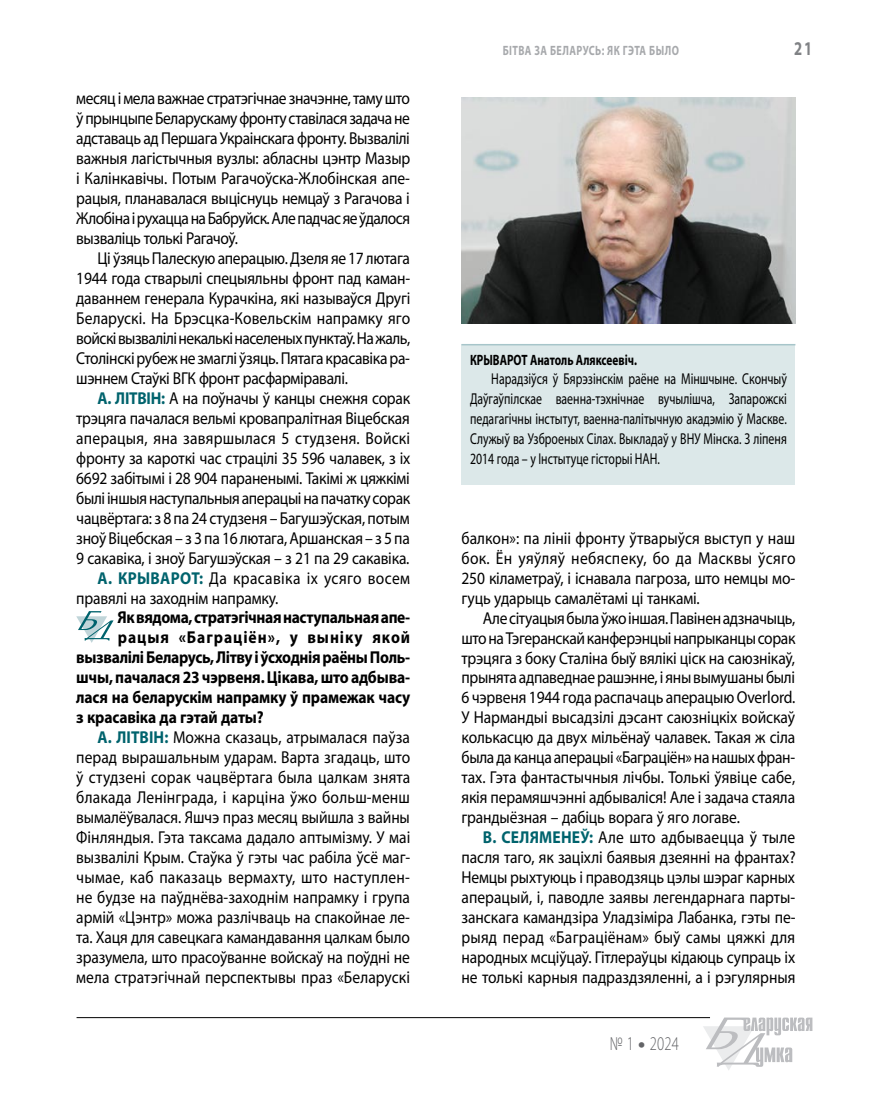
<style>
.page{position:relative;width:872px;height:1106px;background:#fff}
.page>*{position:absolute;margin:0;border:0;box-sizing:border-box;transform-origin:0 0}
.t1{font:300 19.5px "Myriad Pro";color:#636467;scale:.75 1}
.t2{font:700 19.5px "Myriad Pro";color:#808285;scale:.75 1}
.t3{font:17.25px/20px "Myriad Pro";letter-spacing:-.01em;color:#000;text-align:justify;scale:.9 1}
.t4{font:700 17.25px "Myriad Pro";letter-spacing:-.01em;color:#000;scale:.9 1}
.t5{font:700 17.25px "Myriad Pro";color:#00636d;scale:.9 1}
.t6{font:700 17.25px "Myriad Pro";letter-spacing:.065em;color:#000;scale:.9 1}
.t7{font:15.75px/20px "Myriad Pro";color:#000;text-align:justify;scale:.75 1}
.t8{font:700 15px "Myriad Pro";color:#000;scale:.75 1}
.t9{font:700 13.5px "Myriad Pro";letter-spacing:.04em;color:#a7a9ac;scale:.75 1}
.s1{font-weight:700;color:#00636d}
.s2{font-weight:900}
</style>
<div class="page">
<hr style="left:77px;top:1017px;width:633px;height:1px;background:#000">
<svg style="left:703px;top:1017px;width:109px;height:53px"></svg>
<svg style="left:76px;top:611px;width:38px;height:32px"></svg>
<img style="left:461px;top:97px;width:334px;height:227px">
<div style="left:461px;top:344px;width:334px;height:140px;background:#dce8e9"></div>
<hr style="left:461px;top:344px;width:334px;height:1px;background:#a7c5ca">
<p class="t3" style="left:76px;top:88px;width:373px">месяц і мела важнае стратэгічнае значэнне, таму што ў прынцыпе Беларускаму фронту ставілася задача не адставаць ад Першага Украінскага фронту. Вызвалілі важныя лагістычныя вузлы: абласны цэнтр Мазыр і Калінкавічы. Потым Рагачоўска-Жлобінская апе&shy;рацыя, планавалася выціснуць немцаў з Рагачова і Жлобіна і рухацца на Бабруйск. Але падчас яе ўдалося вызваліць толькі Рагачоў.</p>
<p class="t3" style="left:76px;top:248px;width:373px;text-indent:21px">Ці ўзяць Палескую аперацыю. Дзеля яе 17 лютага 1944 года стварылі спецыяльны фронт пад каман&shy;даваннем генерала Курачкіна, які называўся Другі Беларускі. На Брэсцка-Ковельскім напрамку яго войскі вызвалілі некалькі населеных пунктаў. На жаль, Столінскі рубеж не змаглі ўзяць. Пятага красавіка ра&shy;шэннем Стаўкі ВГК фронт расфарміравалі.</p>
<p class="t5" style="left:97px;top:387px;width:29px">А. ЛІТВІ</p>
<p class="t3" style="left:76px;top:388px;width:373px;text-indent:75px"><span class="s1">Н:</span> А на поўначы ў канцы снежня сорак трэцяга пачалася вельмі кровапралітная Віцебская аперацыя, яна завяршылася 5 студзеня. Войскі фронту за кароткі час страцілі 35 596 чалавек, з іх 6692 забітымі і 28 904 параненымі. Такімі ж цяжкімі былі іншыя наступальныя аперацыі на пачатку сорак чацвёртага: з 8 па 24 студзеня – Багушэўская, потым зноў Віцебская – з 3 па 16 лютага, Аршанская – з 5 па 9 сакавіка, і зноў Багушэўская – з 21 па 29 сакавіка.</p>
<p class="t5" style="left:97px;top:566px;width:35px">А. КРЫВАРОТ</p>
<p class="t3" style="left:76px;top:567px;width:372px;text-indent:123px"><span class="s1">:</span> Да красавіка іх усяго восем правялі на заходнім напрамку.</p>
<p class="t4" style="left:117px;top:606px;width:327px">Як вядома, стратэгічная наступальная апе-</p>
<p class="t6" style="left:118px;top:626px;width:326px">рацыя «Баграціён», у выніку якой</p>
<p class="t4" style="left:76px;top:646px;width:372px">вызвалілі Беларусь, Літву і ўсходнія раёны Поль-</p>
<p class="t4" style="left:76px;top:666px;width:372px">шчы, пачалася 23 чэрвеня. Цікава, што адбыва-</p>
<p class="t4" style="left:76px;top:686px;width:372px">лася на беларускім напрамку ў прамежак часу</p>
<p class="t4" style="left:76px;top:706px;width:210px">з красавіка да гэтай даты?</p>
<p class="t5" style="left:97px;top:726px;width:31px">А. ЛІТВІ</p>
<p class="t3" style="left:76px;top:727px;width:373px;text-indent:77px"><span class="s1">Н:</span> Можна сказаць, атрымалася паўза перад вырашальным ударам. Варта згадаць, што ў студзені сорак чацвёртага была цалкам знята блакада Ленінграда, і карціна ўжо больш-менш вымалёўвалася. Яшчэ праз месяц выйшла з вайны Фінляндыя. Гэта таксама дадало аптымізму. У маі вызвалілі Крым. Стаўка ў гэты час рабіла ўсё маг&shy;чымае, каб паказаць вермахту, што наступлен&shy;не будзе на паўднёва-заходнім напрамку і група армій «Цэнтр» можа разлічваць на спакойнае ле&shy;та. Хаця для савецкага камандавання цалкам было зразумела, што прасоўванне войскаў на поўдні не мела стратэгічнай перспектывы праз «Беларускі</p>
<p class="t9" style="left:502px;top:42px;width:236px">Бітва за Беларусь: як гэта было</p>
<p class="t2" style="left:794px;top:36px;width:26px">21</p>
<p class="t8" style="left:470px;top:350px;width:11px">КРЫВАРОТ</p>
<p class="t8" style="left:530px;top:350px;width:144px">Анатоль Аляксеевіч.</p>
<p class="t7" style="left:470px;top:368px;width:424px;text-indent:21px">Нарадзіўся ў Бярэзінскім раёне на Міншчыне. Скончыў Даўгаўпілскае ваенна-тэхнічнае вучылішча, Запарожскі педагагічны інстытут, ваенна-палітычную акадэмію ў Маскве.<br>Служыў ва Узброеных Сілах. Выкладаў у ВНУ Мінска. З ліпеня 2014 года – у Інстытуце гісторыі НАН.</p>
<p class="t3" style="left:461px;top:527px;width:373px">балкон»: па лініі фронту ўтварыўся выступ у наш бок. Ён уяўляў небяспеку, бо да Масквы ўсяго 250 кіламетраў, і існавала пагроза, што немцы мо&shy;гуць ударыць самалётамі ці танкамі.</p>
<p class="t3" style="left:461px;top:607px;width:372px;text-indent:21px">Але сітуацыя была ўжо іншая. Павінен адзначыць, што на Тэгеранскай канферэнцыі напрыканцы сорак трэцяга з боку Сталіна быў вялікі ціск на саюзнікаў, прынята адпаведнае рашэнне, і яны вымушаны былі 6 чэрвеня 1944 года распачаць аперацыю Overlord.<br>У Нармандыі высадзілі дэсант саюзніцкіх войскаў колькасцю да двух мільёнаў чалавек. Такая ж сіла была да канца аперацыі «Баграціён» на нашых фран&shy;тах. Гэта фантастычныя лічбы. Толькі ўявіце сабе, якія перамяшчэнні адбываліся! Але і задача стаяла грандыёзная – дабіць ворага ў яго логаве.</p>
<p class="t5" style="left:483px;top:826px;width:32px">В. СЕЛЯ</p>
<p class="t3" style="left:461px;top:827px;width:373px;text-indent:78px"><span class="s1">МЕНЕЎ:</span> Але што адбываецца ў тыле пасля таго, як заціхлі баявыя дзеянні на франтах?<br>Немцы рыхтуюць і праводзяць цэлы шэраг карных аперацый, і, паводле заявы легендарнага парты&shy;занскага камандзіра Уладзіміра Лабанка, гэты пе&shy;рыяд перад «Баграціёнам» быў самы цяжкі для народных мсціўцаў. Гітлераўцы кідаюць супраць іх не толькі карныя падраздзяленні, а і рэгулярныя</p>
<p class="t1" style="left:609px;top:1032px;width:94px">№ 1 <span class="s2">•</span> 2024</p>
</div>
